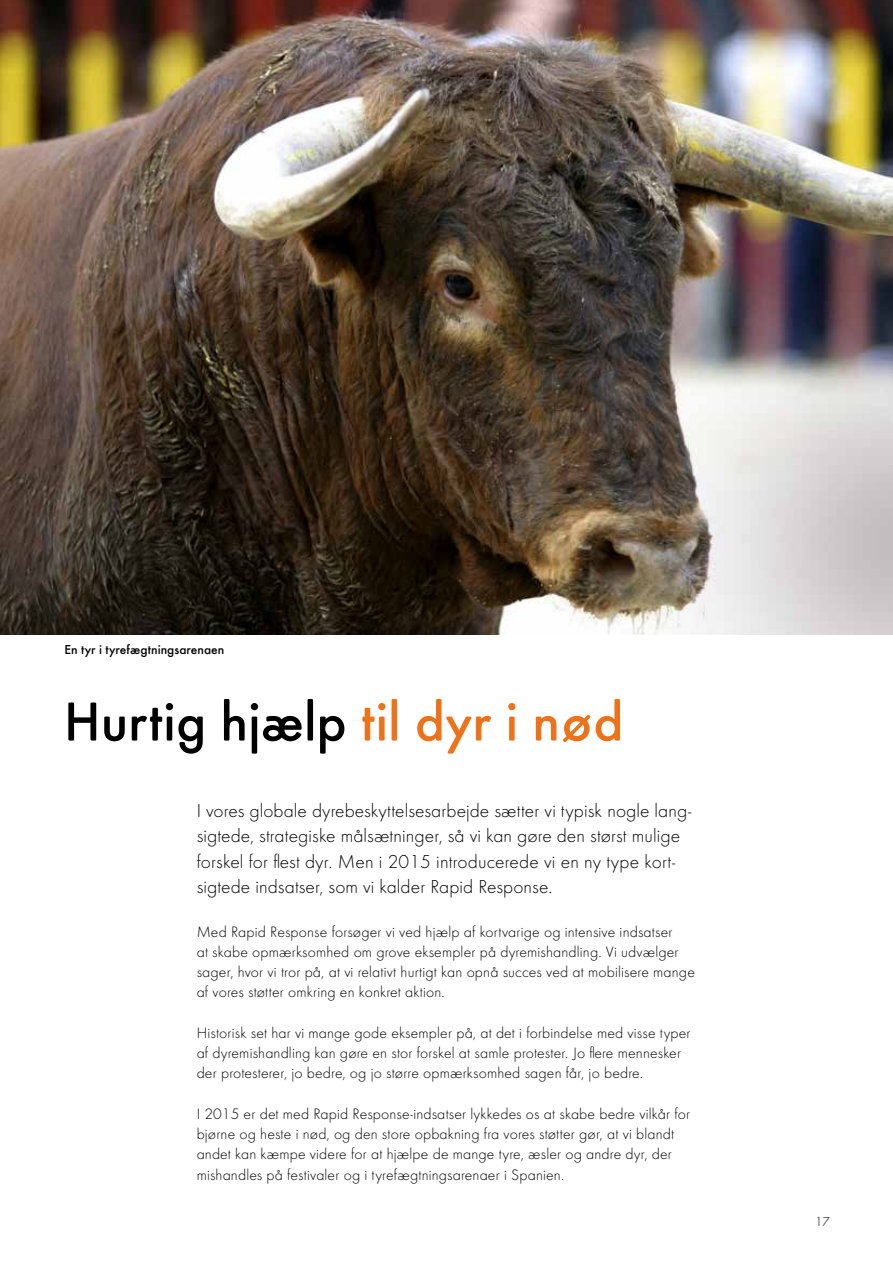
<style>
.page{position:relative;width:893px;height:1263px;background:#fff}
.page>*{position:absolute;margin:0;border:0;box-sizing:border-box;transform-origin:0 0}
.t1{font:500 57px "Futura Round";color:#000}
.t2{font:300 19.5px/25.5px "Futura Round";letter-spacing:.005em;color:#000}
.t3{font:300 15.75px/20.2px "Futura Round";letter-spacing:.01em;color:#000}
.t4{font:500 13.5px "Futura Round";color:#000}
.t5{font:300 13.5px "Futura Round";color:#000}
.s1{color:#ee7219}
</style>
<div class="page">
<img style="left:1px;top:0;width:892px;height:635px">
<p class="t4" style="left:64px;top:640px;width:161px">En tyr i tyrefægtningsarenaen</p>
<h1 class="t1" style="left:64px;top:679px;width:561px">Hurtig hjælp <span class="s1">til dyr i nød</span></h1>
<p class="t2" style="left:197px;top:797px;width:496px">I vores globale dyrebeskyttelsesarbejde sætter vi typisk nogle lang&shy;sigtede, strategiske målsætninger, så vi kan gøre den størst mulige forskel for flest dyr. Men i 2015 introducerede vi en ny type kort&shy;sigtede indsatser, som vi kalder Rapid Response.</p>
<p class="t3" style="left:197px;top:921px;width:500px">Med Rapid Response forsøger vi ved hjælp af kortvarige og intensive indsatser<br>at skabe opmærksomhed om grove eksempler på dyremishandling. Vi udvælger sager, hvor vi tror på, at vi relativt hurtigt kan opnå succes ved at mobilisere mange af vores støtter omkring en konkret aktion.</p>
<p class="t3" style="left:197px;top:1022px;width:496px">Historisk set har vi mange gode eksempler på, at det i forbindelse med visse typer af dyremishandling kan gøre en stor forskel at samle protester. Jo flere mennesker der protesterer, jo bedre, og jo større opmærksomhed sagen får, jo bedre.</p>
<p class="t3" style="left:197px;top:1103px;width:495px">I 2015 er det med Rapid Response-indsatser lykkedes os at skabe bedre vilkår for bjørne og heste i nød, og den store opbakning fra vores støtter gør, at vi blandt andet kan kæmpe videre for at hjælpe de mange tyre, æsler og andre dyr, der mishandles på festivaler og i tyrefægtningsarenaer i Spanien.</p>
<p class="t5" style="left:815px;top:1213px;width:16px">17</p>
</div>
